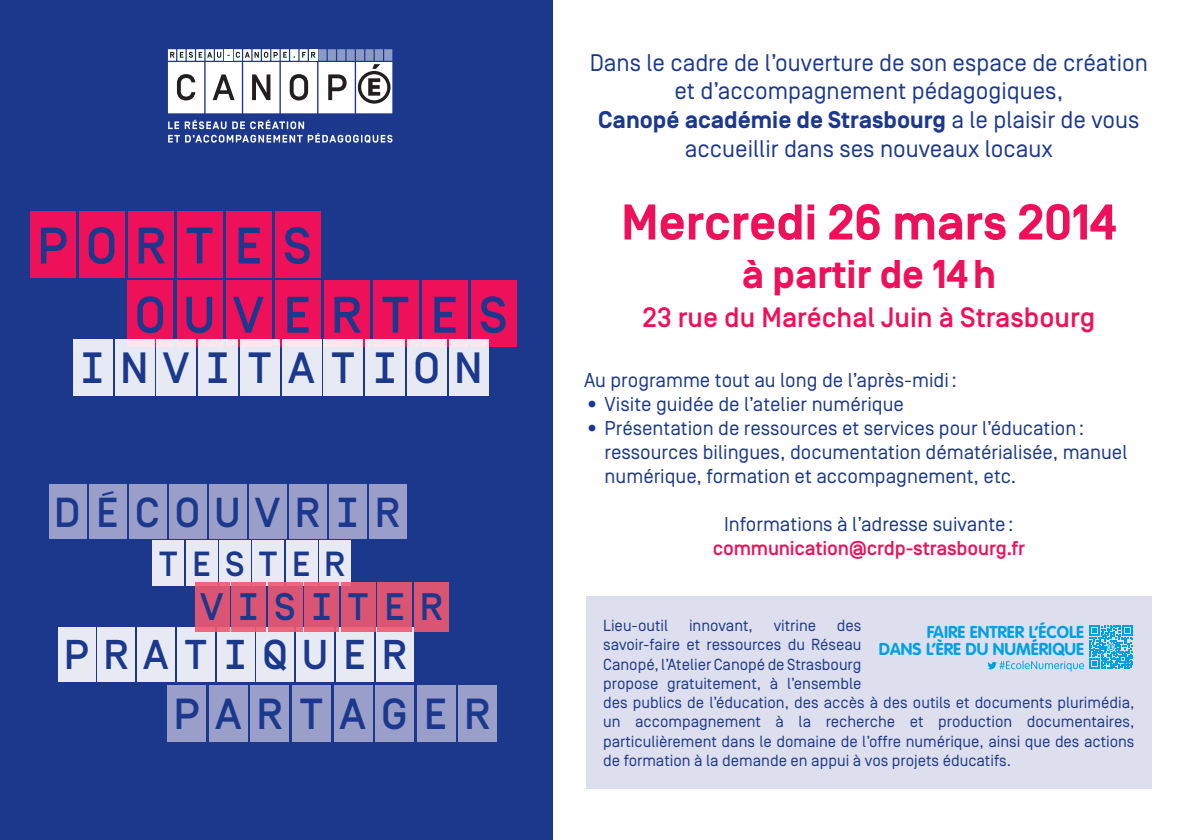
<style>
.page{position:relative;width:1191px;height:840px;background:#fff}
.page>*{position:absolute;margin:0;border:0;box-sizing:border-box;transform-origin:0 0}
.t1{font:500 51.2px/69.2px "Simplon BP Mono";letter-spacing:.35em;color:#1b388c}
.t2{font:700 50px "Simplon BP";color:#ee1059}
.t3{font:500 43.6px "Simplon BP Mono";letter-spacing:.35em;color:#1b388c}
.t4{font:500 43.4px "Simplon BP Mono";letter-spacing:.35em;color:#1b388c}
.t5{font:500 41.8px "Simplon BP Mono";letter-spacing:.35em;color:#1b388c}
.t6{font:500 41.6px "Simplon BP Mono";letter-spacing:.35em;color:#1b388c}
.t7{font:700 40px "Simplon BP";color:#ee1059}
.t8{font:500 38.2px "Simplon BP Mono";letter-spacing:.35em;color:#1b388c}
.t9{font:500 34.8px "Simplon BP Mono";letter-spacing:.35em;color:#1b388c}
.t10{font:500 28px "Simplon BP";color:#ee1059}
.t11{font:24px/28.8px "Simplon BP Regular";color:#1b388c;text-align:center}
.t12{font:700 24px "Simplon BP";color:#1b388c}
.t13{font:20px/24px "Simplon BP Regular";color:#1b388c}
.t14{font:500 20px "Simplon BP";letter-spacing:-.01em;color:#ee1059}
.t15{font:700 17px/17px "VAG Rounded";color:#00a1e3;text-align:right}
.t16{font:16px/19.2px "Simplon BP Regular";color:#1b388c}
.s1{font-family:"Simplon BP Regular";font-weight:400}
</style>
<div class="page">
<div style="left:0;top:0;width:552px;height:839px;background:#1b388c"></div>
<div style="left:30px;top:211px;width:46px;height:66px;background:#ee1059"></div>
<div style="left:128px;top:211px;width:46px;height:66px;background:#ee1059"></div>
<div style="left:226px;top:211px;width:46px;height:66px;background:#ee1059"></div>
<div style="left:79px;top:211px;width:46px;height:66px;background:#ee1059"></div>
<div style="left:177px;top:211px;width:46px;height:66px;background:#ee1059"></div>
<div style="left:275px;top:211px;width:46px;height:66px;background:#ee1059"></div>
<div style="left:127px;top:280px;width:46px;height:66px;background:#ee1059"></div>
<div style="left:176px;top:280px;width:46px;height:66px;background:#ee1059"></div>
<div style="left:225px;top:280px;width:46px;height:66px;background:#ee1059"></div>
<div style="left:274px;top:280px;width:46px;height:66px;background:#ee1059"></div>
<div style="left:323px;top:280px;width:46px;height:66px;background:#ee1059"></div>
<div style="left:421px;top:280px;width:46px;height:66px;background:#ee1059"></div>
<div style="left:372px;top:280px;width:46px;height:66px;background:#ee1059"></div>
<div style="left:470px;top:280px;width:46px;height:66px;background:#ee1059"></div>
<div style="left:73px;top:338px;width:39px;height:57px;background:#e7eaf3"></div>
<div style="left:157px;top:338px;width:39px;height:57px;background:linear-gradient(to bottom,#f2e8f1,#e2ebf4)"></div>
<div style="left:240px;top:338px;width:39px;height:57px;background:linear-gradient(to bottom,#f2e8f1,#e2ebf4)"></div>
<svg style="left:115px;top:339px;width:39px;height:56px;background:#e9e9f2"></svg>
<div style="left:198px;top:338px;width:40px;height:57px;background:linear-gradient(to bottom,#f2e8f0,#e2ebf4)"></div>
<div style="left:282px;top:338px;width:39px;height:57px;background:linear-gradient(to bottom,#f3e8f0,#e2ebf4)"></div>
<div style="left:324px;top:338px;width:39px;height:57px;background:linear-gradient(to bottom,#f3e8f0,#e2ebf4)"></div>
<div style="left:365px;top:338px;width:40px;height:57px;background:linear-gradient(to bottom,#f2e8f0,#e2ebf4)"></div>
<div style="left:407px;top:338px;width:39px;height:57px;background:linear-gradient(to bottom,#f2e8f1,#e2ebf4)"></div>
<div style="left:449px;top:338px;width:39px;height:57px;background:linear-gradient(to bottom,#f2e8f0,#e2ebf4)"></div>
<svg style="left:168px;top:49px;width:224px;height:94px"></svg>
<div style="left:49px;top:484px;width:37px;height:55px;background:#9a9fca"></div>
<div style="left:129px;top:484px;width:37px;height:55px;background:#9a9fca"></div>
<div style="left:209px;top:484px;width:37px;height:55px;background:#9a9fca"></div>
<div style="left:89px;top:484px;width:37px;height:55px;background:#9a9fca"></div>
<div style="left:169px;top:484px;width:37px;height:55px;background:#9a9fca"></div>
<div style="left:249px;top:484px;width:37px;height:55px;background:#9a9fca"></div>
<div style="left:289px;top:484px;width:37px;height:55px;background:#9a9fca"></div>
<div style="left:329px;top:484px;width:37px;height:55px;background:#9a9fca"></div>
<div style="left:369px;top:484px;width:37px;height:55px;background:#9a9fca"></div>
<div style="left:153px;top:540px;width:31px;height:45px;background:#e7eaf3"></div>
<div style="left:219px;top:540px;width:32px;height:45px;background:#e7eaf3"></div>
<div style="left:286px;top:540px;width:31px;height:45px;background:#e7eaf3"></div>
<div style="left:186px;top:540px;width:31px;height:45px;background:#e7eaf3"></div>
<div style="left:253px;top:540px;width:31px;height:45px;background:#e7eaf3"></div>
<div style="left:319px;top:540px;width:32px;height:45px;background:#e7eaf3"></div>
<div style="left:58px;top:627px;width:37px;height:54px;background:#e7eaf3"></div>
<div style="left:137px;top:627px;width:38px;height:54px;background:#e7eaf3"></div>
<div style="left:217px;top:627px;width:37px;height:54px;background:#e7eaf3"></div>
<div style="left:98px;top:627px;width:37px;height:54px;background:#e7eaf3"></div>
<div style="left:177px;top:627px;width:37px;height:54px;background:#e7eaf3"></div>
<div style="left:257px;top:627px;width:37px;height:54px;background:#e7eaf3"></div>
<div style="left:296px;top:627px;width:38px;height:54px;background:#e7eaf3"></div>
<div style="left:336px;top:627px;width:38px;height:54px;background:#e7eaf3"></div>
<div style="left:376px;top:627px;width:37px;height:54px;background:#e7eaf3"></div>
<div style="left:167px;top:684px;width:39px;height:57px;background:#9a9fca"></div>
<div style="left:250px;top:684px;width:39px;height:57px;background:#9a9fca"></div>
<div style="left:333px;top:684px;width:39px;height:57px;background:#9a9fca"></div>
<div style="left:209px;top:684px;width:39px;height:57px;background:#9a9fca"></div>
<div style="left:292px;top:684px;width:39px;height:57px;background:#9a9fca"></div>
<div style="left:375px;top:684px;width:39px;height:57px;background:#9a9fca"></div>
<div style="left:416px;top:684px;width:39px;height:57px;background:#9a9fca"></div>
<div style="left:458px;top:684px;width:39px;height:57px;background:#9a9fca"></div>
<svg style="left:195px;top:581px;width:34px;height:50px;background:#dd5a78"></svg>
<svg style="left:268px;top:582px;width:34px;height:49px;background:#dd5775"></svg>
<svg style="left:341px;top:582px;width:34px;height:49px;background:#dc5675"></svg>
<svg style="left:231px;top:581px;width:35px;height:50px;background:#dd5a78"></svg>
<svg style="left:305px;top:581px;width:34px;height:50px;background:#dd5a78"></svg>
<svg style="left:378px;top:582px;width:34px;height:49px;background:#db5674"></svg>
<div style="left:414px;top:581px;width:35px;height:50px;background:#da5574"></div>
<div style="left:586px;top:595px;width:565px;height:193px;background:#dedfee"></div>
<svg style="left:987px;top:625px;width:146px;height:46px"></svg>
<h1 class="t1" style="left:135px;top:208px;width:376px;text-indent:-98px">PORTES<br>OUVERTES</h1>
<h3 class="t3" style="left:79px;top:339px;width:404px">INVITATION</h3>
<h3 class="t5" style="left:55px;top:485px;width:347px">DÉCOUVRIR</h3>
<h3 class="t9" style="left:158px;top:540px;width:189px">TESTER</h3>
<h3 class="t8" style="left:200px;top:582px;width:244px">VISITER</h3>
<h3 class="t6" style="left:64px;top:627px;width:345px">PRATIQUER</h3>
<h3 class="t4" style="left:174px;top:685px;width:318px">PARTAGER</h3>
<h3 class="t11" style="left:590px;top:48px;width:559px">Dans le cadre de l’ouverture de son espace de création et d’accompagnement pédagogiques,</h3>
<h3 class="t12" style="left:598px;top:106px;width:543px">Canopé académie de Strasbourg <span class="s1">a le plaisir de vous</span></h3>
<h3 class="t11" style="left:685px;top:134px;width:369px">accueillir dans ses nouveaux locaux</h3>
<h2 class="t2" style="left:621px;top:193px;width:496px">Mercredi 26 mars 2014</h2>
<h3 class="t7" style="left:741px;top:251px;width:256px">à partir de 14h</h3>
<h3 class="t10" style="left:642px;top:301px;width:454px">23 rue du Maréchal Juin à Strasbourg</h3>
<p class="t13" style="left:584px;top:367px;width:374px">Au programme tout au long de l’après-midi:</p>
<p class="t13" style="left:584px;top:391px;width:321px">• Visite guidée de l’atelier numérique</p>
<p class="t13" style="left:604px;top:415px;width:524px;text-indent:-20px">• Présentation de ressources et services pour l’éducation: ressources bilingues, documentation dématérialisée, manuel numérique, formation et accompagnement, etc.</p>
<p class="t13" style="left:724px;top:511px;width:291px">Informations à l’adresse suivante:</p>
<p class="t14" style="left:713px;top:536px;width:314px">communication@crdp-strasbourg.fr</p>
<p class="t16" style="left:603px;top:615px;width:533px;text-indent:234px">des<br>savoir-faire et ressources du Réseau<br>Canopé, l’Atelier Canopé de Strasbourg<br>propose gratuitement, à l’ensemble<br>des publics de l’éducation, des accès à des outils et documents plurimédia, un accompagnement à la recherche et production documentaires, particulièrement dans le domaine de l’offre numérique, ainsi que des actions de formation à la demande en appui à vos projets éducatifs.</p>
<p class="t16" style="left:603px;top:615px;width:67px">Lieu-outil</p>
<p class="t16" style="left:689px;top:615px;width:65px">innovant,</p>
<p class="t16" style="left:773px;top:615px;width:44px">vitrine</p>
<p class="t15" style="left:878px;top:623px;width:207px">FAIRE ENTRER L’ÉCOLE<br>DANS L’ÈRE DU NUMÉRIQUE</p>
</div>
